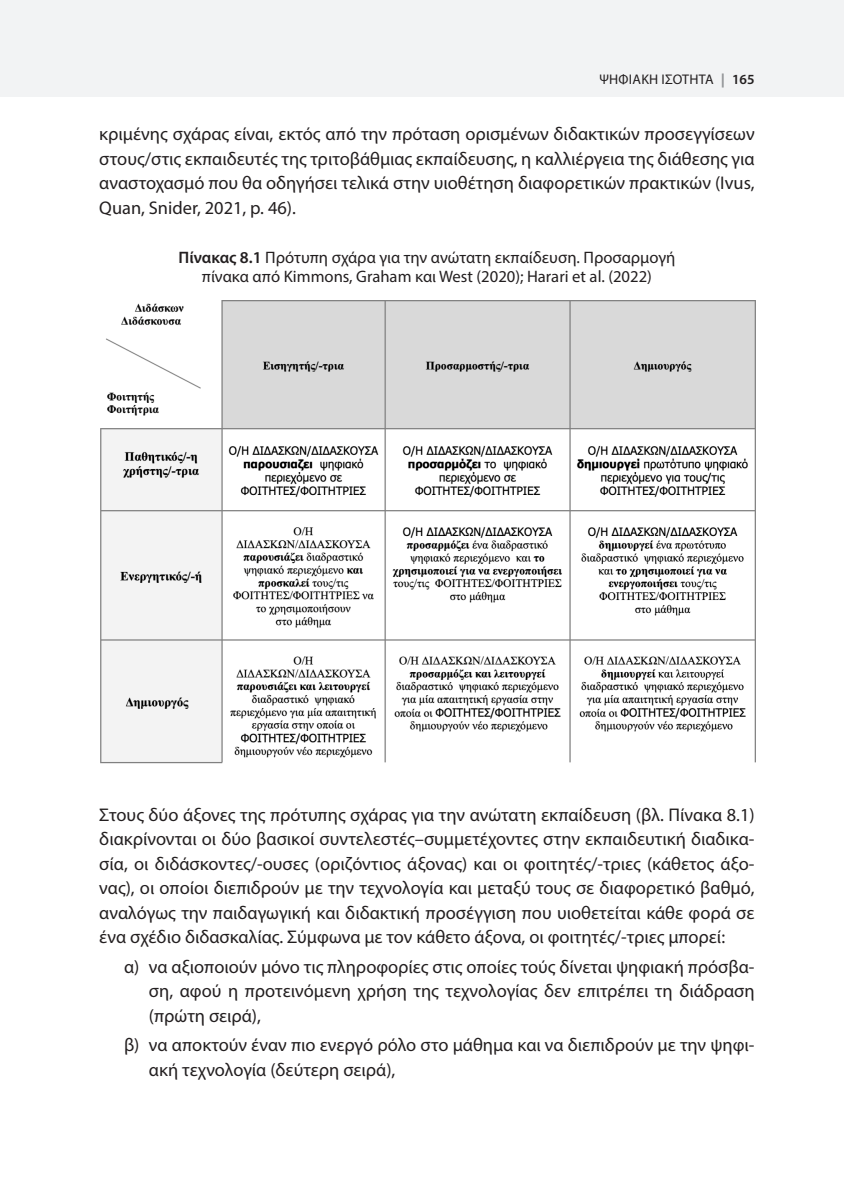
<style>
.page{position:relative;width:844px;height:1191px;background:#fff}
.page>*{position:absolute;margin:0;border:0;box-sizing:border-box;transform-origin:0 0}
.t1{font:18.38px/24.5px "Myriad Pro";color:#231f20;text-align:justify}
.t2{font:16.62px/19.2px "Myriad Pro";color:#231f20;text-align:center}
.t3{font:14px "Myriad Pro";color:#231f20}
.t4{font:600 14px "Myriad Pro";color:#231f20}
.s1{font-weight:900;color:#939598}
.s2{font-weight:600}
</style>
<div class="page">
<hr style="left:0;top:0;width:1px;height:97px;background:#f2f3f4">
<div style="left:1px;top:0;width:842px;height:97px;background:#f2f3f4"></div>
<img style="left:100px;top:300px;width:655px;height:464px">
<p class="t3" style="left:599px;top:71px;width:38px">Ψηφιακή</p>
<p class="t3" style="left:661px;top:71px;width:13px">Ισότητα</p>
<p class="t4" style="left:720px;top:71px;width:35px"><span class="s1">|</span> 165</p>
<p class="t1" style="left:99px;top:122px;width:656px">κριμένης σχάρας είναι, εκτός από την πρόταση ορισμένων διδακτικών προσεγγίσεων στους/στις εκπαιδευτές της τριτοβάθμιας εκπαίδευσης, η καλλιέργεια της διάθεσης για αναστοχασμό που θα οδηγήσει τελικά στην υιοθέτηση διαφορετικών πρακτικών (Ivus, Quan, Snider, 2021, p. 46).</p>
<p class="t2" style="left:178px;top:247px;width:498px"><span class="s2">Πίνακας 8.1</span> Πρότυπη σχάρα για την ανώτατη εκπαίδευση. Προσαρμογή πίνακα από Kimmons, Graham και West (2020); Harari et al. (2022)</p>
<p class="t1" style="left:99px;top:802px;width:656px">Στους δύο άξονες της πρότυπης σχάρας για την ανώτατη εκπαίδευση (βλ. Πίνακα 8.1) διακρίνονται οι δύο βασικοί συντελεστές–συμμετέχοντες στην εκπαιδευτική διαδικα&shy;σία, οι διδάσκοντες/-ουσες (οριζόντιος άξονας) και οι φοιτητές/-τριες (κάθετος άξο&shy;νας), οι οποίοι διεπιδρούν με την τεχνολογία και μεταξύ τους σε διαφορετικό βαθμό, αναλόγως την παιδαγωγική και διδακτική προσέγγιση που υιοθετείται κάθε φορά σε ένα σχέδιο διδασκαλίας. Σύμφωνα με τον κάθετο άξονα, οι φοιτητές/-τριες μπορεί:</p>
<p class="t1" style="left:149px;top:954px;width:607px;text-indent:-25px">α) να αξιοποιούν μόνο τις πληροφορίες στις οποίες τούς δίνεται ψηφιακή πρόσβα&shy;ση, αφού η προτεινόμενη χρήση της τεχνολογίας δεν επιτρέπει τη διάδραση (πρώτη σειρά),</p>
<p class="t1" style="left:149px;top:1032px;width:607px;text-indent:-25px">β) να αποκτούν έναν πιο ενεργό ρόλο στο μάθημα και να διεπιδρούν με την ψηφι&shy;ακή τεχνολογία (δεύτερη σειρά),</p>
</div>
